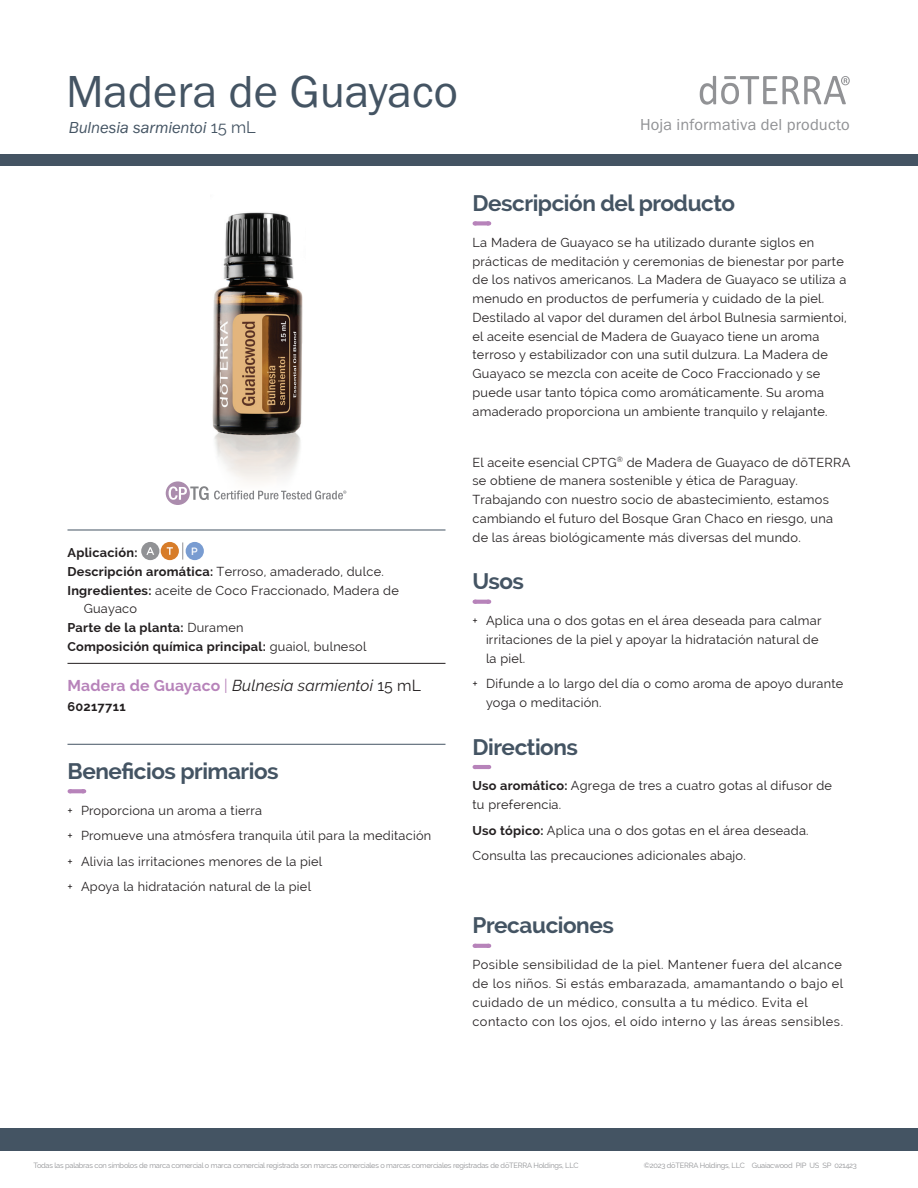
<style>
.page{position:relative;width:918px;height:1188px;background:#fff}
.page>*{position:absolute;margin:0;border:0;box-sizing:border-box;transform-origin:0 0}
.t1{font:46.5px "Franklin Gothic URW Boo";color:#445463}
.t2{font:700 22.5px "Raleway";letter-spacing:-.02em;color:#445463}
.t3{font:16.5px "Franklin Gothic URW Boo";letter-spacing:.005em;color:#919295}
.t4{font:16.5px "Franklin Gothic URW Boo Ita";letter-spacing:-.005em;color:#445463}
.t5{font:italic 15.75px "Raleway";letter-spacing:.01em;color:#231f20}
.t6{font:12.75px/18.8px "Raleway";letter-spacing:.02em;color:#231f20}
.t7{font:12.75px/18.8px "Raleway";letter-spacing:.04em;color:#231f20}
.t8{font:700 12.75px "Raleway";letter-spacing:.02em;color:#231f20}
.t9{font:600 10.5px "Raleway";color:#fff}
.t10{font:7.35px "Raleway";letter-spacing:-.03em;color:#919295}
.s1{font-family:"Raleway"}
.s2{font-weight:700}
.s3{font-weight:400}
.s4{font-weight:700;font-style:normal;color:#b783ba}
.s5{font-style:normal;color:#b783ba}
.s6{font-style:normal}
</style>
<div class="page">
<div style="left:0;top:155px;width:918px;height:11px;background:#445463"></div>
<svg style="left:700px;top:76px;width:150px;height:29px"></svg>
<div style="left:0;top:1128px;width:918px;height:23px;background:#445463"></div>
<svg style="left:166px;top:481px;width:180px;height:24px"></svg>
<svg style="left:475px;top:221px;width:14px;height:4px"></svg>
<svg style="left:475px;top:600px;width:14px;height:4px"></svg>
<svg style="left:475px;top:765px;width:14px;height:4px"></svg>
<svg style="left:475px;top:944px;width:14px;height:4px"></svg>
<hr style="left:68px;top:530px;width:378px;height:1px;background:#445463">
<hr style="left:68px;top:663px;width:378px;height:1px;background:#231f20">
<hr style="left:68px;top:744px;width:378px;height:1px;background:#445463">
<svg style="left:70px;top:789px;width:14px;height:4px"></svg>
<svg style="left:182px;top:542px;width:1px;height:18px"></svg>
<div style="left:141px;top:542px;width:18px;height:18px;background:#919295;border-radius:50%"></div>
<svg style="left:146px;top:547px;width:8px;height:8px"></svg>
<div style="left:161px;top:542px;width:18px;height:18px;background:#d77c29;border-radius:50%"></div>
<svg style="left:167px;top:547px;width:6px;height:8px"></svg>
<div style="left:186px;top:542px;width:18px;height:18px;background:#799cd1;border-radius:50%"></div>
<img style="left:210px;top:212px;width:96px;height:284px">
<h1 class="t1" style="left:66px;top:63px;width:393px">Madera de Guayaco</h1>
<p class="t4" style="left:69px;top:117px;width:189px">Bulnesia sarmientoi <span class="s1">15 mL</span></p>
<p class="t3" style="left:640px;top:114px;width:211px">Hoja informativa del producto</p>
<p class="t9" style="left:191px;top:545px;width:8px">P</p>
<p class="t8" style="left:68px;top:545px;width:71px">Aplicación:</p>
<p class="t6" style="left:68px;top:562px;width:318px"><span class="s2">Descripción aromática:</span> Terroso, amaderado, dulce.</p>
<p class="t6" style="left:68px;top:581px;width:333px"><span class="s2">Ingredientes:</span> aceite de Coco Fraccionado, Madera de</p>
<p class="t6" style="left:84px;top:600px;width:55px">Guayaco</p>
<p class="t8" style="left:68px;top:620px;width:178px">Parte de la planta: <span class="s3">Duramen</span></p>
<p class="t8" style="left:68px;top:639px;width:300px">Composición química principal: <span class="s3">guaiol, bulnesol</span></p>
<p class="t5" style="left:68px;top:676px;width:355px"><span class="s4">Madera de Guayaco</span> <span class="s5">|</span> Bulnesia sarmientoi <span class="s6">15 mL</span></p>
<p class="t8" style="left:68px;top:699px;width:60px">60217711</p>
<h2 class="t2" style="left:68px;top:758px;width:213px">Beneficios primarios</h2>
<p class="t6" style="left:68px;top:797px;width:365px;line-height:25.5px">+ Proporciona un aroma a tierra<br>+ Promueve una atmósfera tranquila útil para la meditación + Alivia las irritaciones menores de la piel<br>+ Apoya la hidratación natural de la piel</p>
<h2 class="t2" style="left:472px;top:190px;width:264px">Descripción del producto</h2>
<p class="t6" style="left:472px;top:233px;width:376px">La Madera de Guayaco se ha utilizado durante siglos en prácticas de meditación y ceremonias de bienestar por parte de los nativos americanos. La Madera de Guayaco se utiliza a menudo en productos de perfumería y cuidado de la piel.<br>Destilado al vapor del duramen del árbol Bulnesia sarmientoi, el aceite esencial de Madera de Guayaco tiene un aroma terroso y estabilizador con una sutil dulzura. La Madera de Guayaco se mezcla con aceite de Coco Fraccionado y se puede usar tanto tópica como aromáticamente. Su aroma amaderado proporciona un ambiente tranquilo y relajante.</p>
<p class="t6" style="left:472px;top:453px;width:379px">El aceite esencial CPTG<sup>®</sup> de Madera de Guayaco de dōTERRA se obtiene de manera sostenible y ética de Paraguay.<br>Trabajando con nuestro socio de abastecimiento, estamos cambiando el futuro del Bosque Gran Chaco en riesgo, una de las áreas biológicamente más diversas del mundo.</p>
<h2 class="t2" style="left:472px;top:569px;width:53px">Usos</h2>
<p class="t6" style="left:486px;top:611px;width:337px;text-indent:-14px">+ Aplica una o dos gotas en el área deseada para calmar irritaciones de la piel y apoyar la hidratación natural de la piel.</p>
<p class="t6" style="left:486px;top:674px;width:359px;text-indent:-14px">+ Difunde a lo largo del día o como aroma de apoyo durante yoga o meditación.</p>
<h2 class="t2" style="left:472px;top:734px;width:107px">Directions</h2>
<p class="t6" style="left:472px;top:777px;width:361px"><span class="s2">Uso aromático:</span> Agrega de tres a cuatro gotas al difusor de tu preferencia.</p>
<p class="t6" style="left:472px;top:817px;width:338px;line-height:25.5px"><span class="s2">Uso tópico:</span> Aplica una o dos gotas en el área deseada.<br>Consulta las precauciones adicionales abajo.</p>
<h2 class="t2" style="left:472px;top:913px;width:143px">Precauciones</h2>
<p class="t7" style="left:472px;top:955px;width:372px">Posible sensibilidad de la piel. Mantener fuera del alcance de los niños. Si estás embarazada, amamantando o bajo el cuidado de un médico, consulta a tu médico. Evita el contacto con los ojos, el oído interno y las áreas sensibles.</p>
<p class="t10" style="left:33px;top:1161px;width:547px">Todas las palabras con símbolos de marca comercial o marca comercial registrada son marcas comerciales o marcas comerciales registradas de dōTERRA Holdings, LLC</p>
<p class="t10" style="left:644px;top:1161px;width:215px">©2023 dōTERRA Holdings, LLC Guaiacwood PIP US SP 021423</p>
</div>
